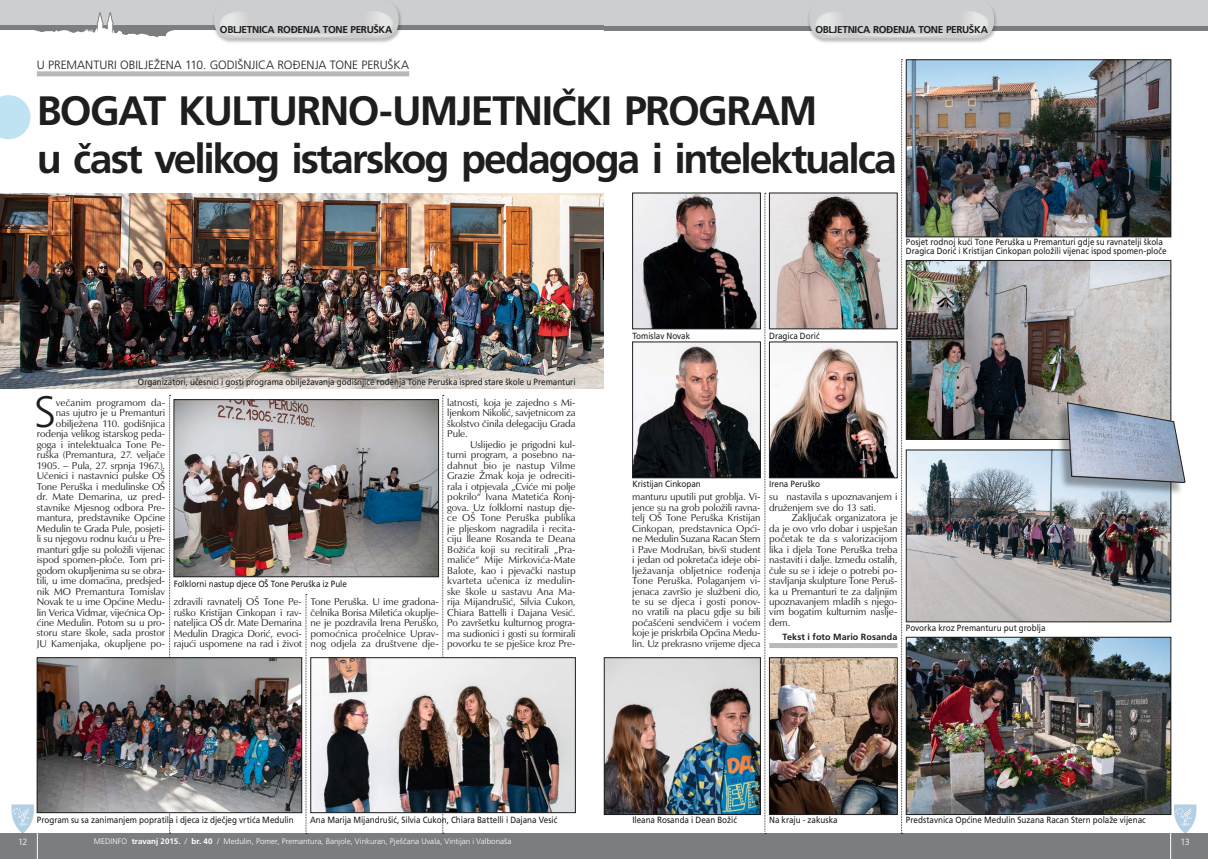
<style>
.page{position:relative;width:1208px;height:859px;background:#fff}
.page>*{position:absolute;margin:0;border:0;box-sizing:border-box;transform-origin:0 0}
.t1{font:300 43.9px "Frutiger";color:#1f1e1f}
.t2{font:700 41px/48px "Frutiger";letter-spacing:-.05em;color:#1f1e1f}
.t3{font:300 12px "Frutiger";color:#1f1e1f}
.t4{font:10px/10.5px "Zapf Humanist";letter-spacing:-.01em;color:#1f1e1f;text-align:justify}
.t5{font:700 10px "Frutiger";letter-spacing:-.035em;color:#1f1e1f}
.t6{font:9px/9px "Frutiger";letter-spacing:-.005em;color:#1f1e1f;scale:.9 1}
.t7{font:700 9px "Frutiger";letter-spacing:.01em;color:#1f1e1f}
.t8{font:300 9px "Frutiger";color:#fff}
.t9{font:300 8px "Frutiger";color:#fff}
.s1{font-weight:700}
</style>
<div class="page">
<svg style="left:0;top:0;width:604px;height:37px"></svg>
<div style="left:604px;top:25px;width:604px;height:5px;background:#7c7d7f"></div>
<div style="left:604px;top:0;width:604px;height:25px;background:#cdcecf"></div>
<div style="left:0;top:834px;width:604px;height:25px;background:#7c7d7f"></div>
<div style="left:604px;top:834px;width:604px;height:25px;background:#7c7d7f"></div>
<svg style="left:901px;top:60px;width:1px;height:774px"></svg>
<div style="left:211px;top:0;width:191px;height:44px;background:#1f1e1f;opacity:.3"></div>
<div style="left:214px;top:0;width:184px;height:38px;background:#cdcecf;border-radius:17px"></div>
<div style="left:353px;top:11px;width:40px;height:25px;background:#d9dadb;border-radius:50%"></div>
<div style="left:220px;top:11px;width:39px;height:25px;background:linear-gradient(to right,#eaeaeb,#cacbcc);border-radius:50%"></div>
<svg style="left:262px;top:31px;width:89px;height:6px"></svg>
<div style="left:807px;top:0;width:191px;height:44px;background:#1f1e1f;opacity:.3"></div>
<div style="left:809px;top:0;width:185px;height:38px;background:#cdcecf;border-radius:17px"></div>
<div style="left:949px;top:11px;width:39px;height:25px;background:linear-gradient(to right,#c8c9cb,#e9eaeb);border-radius:50%"></div>
<div style="left:815px;top:11px;width:39px;height:25px;background:linear-gradient(to right,#e8e9e9,#cbcccd);border-radius:50%"></div>
<svg style="left:857px;top:31px;width:89px;height:6px"></svg>
<hr style="left:37px;top:828px;width:1px;height:31px;background:#fff">
<hr style="left:1170px;top:828px;width:1px;height:31px;background:#fff">
<svg style="left:11px;top:804px;width:23px;height:30px"></svg>
<svg style="left:1174px;top:804px;width:22px;height:30px"></svg>
<svg style="left:764px;top:193px;width:2px;height:641px"></svg>
<svg style="left:442px;top:395px;width:2px;height:439px"></svg>
<svg style="left:306px;top:594px;width:1px;height:240px"></svg>
<svg style="left:169px;top:395px;width:2px;height:439px"></svg>
<div style="left:769px;top:643px;width:128px;height:5px;background:#b8b9bb"></div>
<img style="left:39px;top:659px;width:261px;height:152px">
<div style="left:37px;top:657px;width:265px;height:156px;border:1px solid #1f1e1f"></div>
<img style="left:606px;top:659px;width:152px;height:154px">
<div style="left:604px;top:657px;width:156px;height:158px;border:1px solid #1f1e1f"></div>
<img style="left:312px;top:659px;width:261px;height:152px">
<div style="left:310px;top:657px;width:265px;height:156px;border:1px solid #1f1e1f"></div>
<img style="left:176px;top:401px;width:261px;height:174px">
<div style="left:174px;top:399px;width:265px;height:178px;border:1px solid #1f1e1f"></div>
<div style="left:37px;top:71px;width:372px;height:5px;background:#b8b9bb"></div>
<svg style="left:0;top:95px;width:31px;height:44px"></svg>
<img style="left:0;top:193px;width:604px;height:196px">
<img style="left:634px;top:195px;width:124px;height:132px">
<div style="left:632px;top:193px;width:128px;height:136px;border:1px solid #1f1e1f"></div>
<img style="left:634px;top:344px;width:124px;height:132px">
<div style="left:632px;top:342px;width:128px;height:136px;border:1px solid #1f1e1f"></div>
<img style="left:771px;top:195px;width:124px;height:132px">
<div style="left:769px;top:193px;width:128px;height:136px;border:1px solid #1f1e1f"></div>
<img style="left:771px;top:344px;width:124px;height:132px">
<div style="left:769px;top:342px;width:128px;height:136px;border:1px solid #1f1e1f"></div>
<img style="left:908px;top:262px;width:261px;height:176px">
<div style="left:906px;top:260px;width:265px;height:180px;border:1px solid #1f1e1f"></div>
<img style="left:908px;top:62px;width:261px;height:173px">
<div style="left:906px;top:60px;width:265px;height:177px;border:1px solid #1f1e1f"></div>
<img style="left:908px;top:452px;width:261px;height:168px">
<div style="left:906px;top:450px;width:265px;height:172px;border:1px solid #1f1e1f"></div>
<img style="left:908px;top:639px;width:261px;height:174px">
<div style="left:906px;top:637px;width:265px;height:178px;border:1px solid #1f1e1f"></div>
<div style="left:1055px;top:405px;width:128px;height:90px;background:#1f1e1f;opacity:.4"></div>
<svg style="left:1067px;top:402px;width:118px;height:81px;background:#a3adbf"></svg>
<img style="left:771px;top:659px;width:124px;height:154px">
<div style="left:769px;top:657px;width:128px;height:158px;border:1px solid #1f1e1f"></div>
<p class="t5" style="left:220px;top:23px;width:174px">OBLJETNICA ROĐENJA TONE PERUŠKA</p>
<p class="t5" style="left:815px;top:23px;width:174px">OBLJETNICA ROĐENJA TONE PERUŠKA</p>
<p class="t3" style="left:37px;top:58px;width:374px">U PREMANTURI OBILJEŽENA 110. GODIŠNJICA ROĐENJA TONE PERUŠKA</p>
<h2 class="t2" style="left:37px;top:86px;width:861px">BOGAT KULTURNO-UMJETNIČKI PROGRAM<br>u čast velikog istarskog pedagoga i intelektualca</h2>
<p class="t6" style="left:906px;top:238px;width:291px">Posjet rodnoj kući Tone Peruška u Premanturi gdje su ravnatelji škola<br>Dragica Dorić i Kristijan Cinkopan položili vijenac ispod spomen-ploče</p>
<p class="t6" style="left:138px;top:377px;width:488px">Organizatori, učesnici i gosti programa obilježavanja godišnjice rođenja Tone Peruška ispred stare škole u Premanturi</p>
<h1 class="t1" style="left:34px;top:387px;width:23px">S</h1>
<p class="t4" style="left:37px;top:397px;width:130px;text-align:right">večanim programom da-<br>nas ujutro je u Premanturi obilježena 110. godišnjica rođenja velikog istarskog peda&shy;goga i intelektualca Tone Pe&shy;ruška (Premantura, 27. veljače<br>1905. ∑ Pula, 27. srpnja 1967.).<br>Učenici i nastavnici pulske OŠ<br>Tone Peruška i medulinske OŠ dr. Mate Demarina, uz pred&shy;stavnike Mjesnog odbora Pre&shy;mantura, predstavnike Općine<br>Medulin te Grada Pule, posjeti&shy;li su njegovu rodnu kuću u Pre&shy;manturi gdje su položili vijenac ispod spomen-ploče. Tom pri&shy;godom okupljenima su se obra&shy;tili, u ime domaćina, predsjed&shy;nik MO Premantura Tomislav<br>Novak te u ime Općine Medu&shy;lin Verica Vidmar, vijećnica Op&shy;ćine Medulin. Potom su u pro&shy;storu stare škole, sada prostor<br>JU Kamenjaka, okupljene po-</p>
<p class="t6" style="left:174px;top:579px;width:194px">Folklorni nastup djece OŠ Tone Peruška iz Pule</p>
<p class="t4" style="left:174px;top:596px;width:130px">zdravili ravnatelj OŠ Tone Pe&shy;ruško Kristijan Cinkopan i rav&shy;nateljica OŠ dr. Mate Demarina Medulin Dragica Dorić, evoci&shy;rajući uspomene na rad i život</p>
<p class="t4" style="left:310px;top:596px;width:130px">Tone Peruška. U ime gradona&shy;čelnika Borisa Miletića okuplje&shy;ne je pozdravila Irena Peruško, pomoćnica pročelnice Uprav&shy;nog odjela za društvene dje-</p>
<p class="t4" style="left:447px;top:397px;width:130px">latnosti, koja je zajedno s Mi&shy;ljenkom Nikolić, savjetnicom za školstvo činila delegaciju Grada Pule.</p>
<p class="t4" style="left:447px;top:439px;width:130px;text-indent:23px">Uslijedio je prigodni kul&shy;turni program, a posebno na&shy;dahnut bio je nastup Vilme Grazie Žmak koja je odreciti&shy;rala i otpjevala „Cviće mi polje pokrilo“ Ivana Matetića Ronj&shy;gova. Uz folklorni nastup dje&shy;ce OŠ Tone Peruška publika je pljeskom nagradila i recita&shy;ciju Ileane Rosanda te Deana Božića koji su recitirali „Pra&shy;maliće“ Mije Mirkovića-Mate Balote, kao i pjevački nastup kvarteta učenica iz medulin&shy;ske škole u sastavu Ana Ma&shy;rija Mijandrušić, Silvia Cukon, Chiara Battelli i Dajana Vesić.<br>Po završetku kulturnog progra&shy;ma sudionici i gosti su formirali povorku te se pješice kroz Pre-</p>
<p class="t6" style="left:632px;top:331px;width:66px">Tomislav Novak</p>
<p class="t6" style="left:769px;top:331px;width:58px">Dragica Dorić</p>
<p class="t6" style="left:632px;top:479px;width:78px">Kristijan Cinkopan</p>
<p class="t6" style="left:769px;top:479px;width:58px">Irena Peruško</p>
<p class="t4" style="left:632px;top:491px;width:130px">manturu uputili put groblja. Vi&shy;jence su na grob položili ravna&shy;telj OŠ Tone Peruška Kristijan Cinkopan, predstavnica Opći&shy;ne Medulin Suzana Racan Stern i Pave Modrušan, bivši student i jedan od pokretača ideje obi&shy;lježavanja obljetnice rođenja Tone Peruška. Polaganjem vi&shy;jenaca završio je službeni dio, te su se djeca i gosti ponov&shy;no vratili na placu gdje su bili počašćeni sendvičem i voćem koje je priskrbila Općina Medu&shy;lin. Uz prekrasno vrijeme djeca</p>
<p class="t4" style="left:769px;top:491px;width:130px">su nastavila s upoznavanjem i druženjem sve do 13 sati.</p>
<p class="t4" style="left:769px;top:512px;width:130px;text-indent:23px">Zaključak organizatora je da je ovo vrlo dobar i uspješan početak te da s valorizacijom lika i djela Tone Peruška treba nastaviti i dalje. Između ostalih, čule su se i ideje o potrebi po&shy;stavljanja skulpture Tone Peruš&shy;ka u Premanturi te za daljnjim upoznavanjem mladih s njego&shy;vim bogatim kulturnim naslje&shy;đem.</p>
<p class="t7" style="left:782px;top:632px;width:116px">Tekst i foto Mario Rosanda</p>
<p class="t6" style="left:906px;top:623px;width:157px">Povorka kroz Premanturu put groblja</p>
<p class="t6" style="left:37px;top:815px;width:287px">Program su sa zanimanjem popratila i djeca iz dječjeg vrtića Medulin</p>
<p class="t6" style="left:310px;top:815px;width:276px">Ana Marija Mijandrušić, Silvia Cukon, Chiara Battelli i Dajana Vesić</p>
<p class="t6" style="left:632px;top:816px;width:118px">Ileana Rosanda i Dean Božić</p>
<p class="t6" style="left:769px;top:816px;width:78px">Na kraju - zakuska</p>
<p class="t6" style="left:906px;top:815px;width:268px">Predstavnica Općine Medulin Suzana Racan Stern polaže vijenac</p>
<p class="t8" style="left:18px;top:836px;width:11px">12</p>
<p class="t9" style="left:94px;top:836px;width:419px">MEDINFO <span class="s1">travanj 2015.</span> / <span class="s1">br. 40</span> / Medulin, Pomer, Premantura, Banjole, Vinkuran, Pješčana Uvala, Vintijan i Valbonaša</p>
<p class="t8" style="left:1180px;top:836px;width:11px">13</p>
</div>
